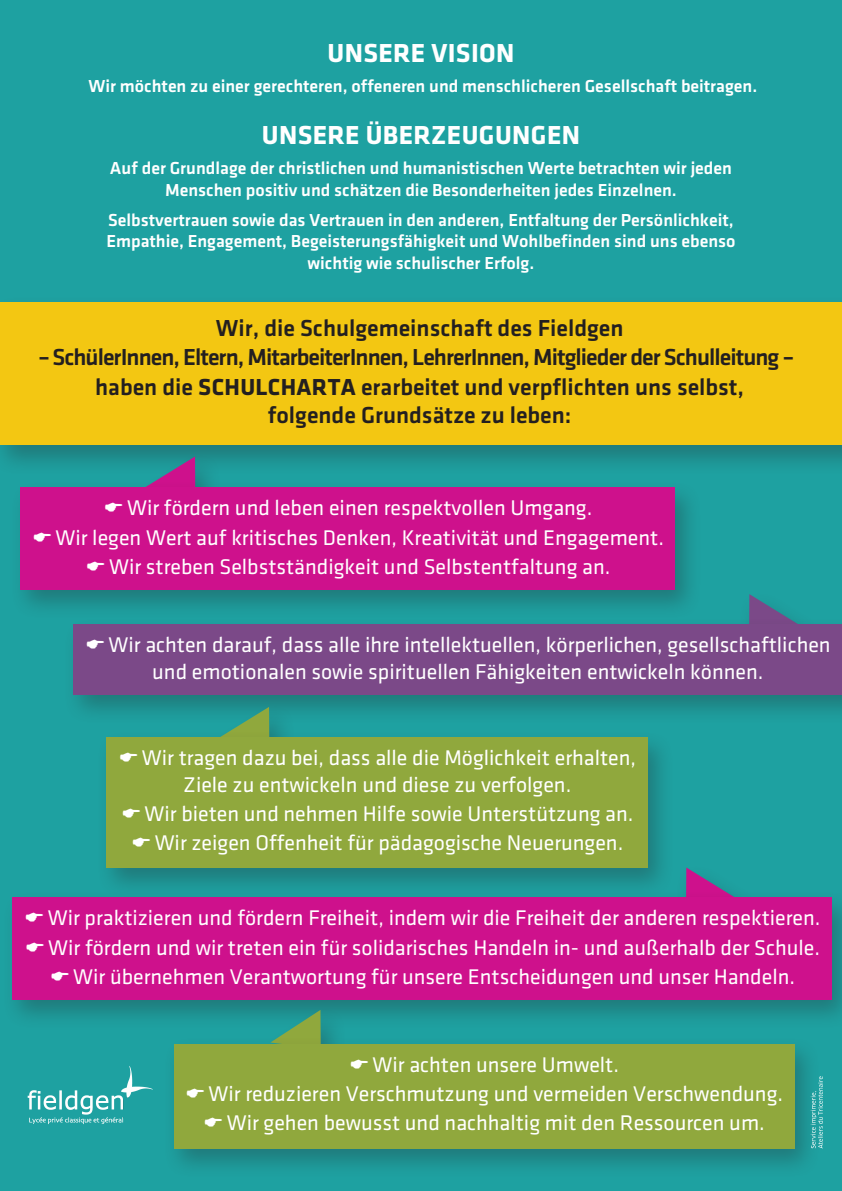
<style>
.page{position:relative;width:842px;height:1191px;background:#1ea1a1}
.page>*{position:absolute;margin:0;border:0;box-sizing:border-box;transform-origin:0 0}
.t1{font:700 27px "Klavika";letter-spacing:.015em;color:#fff}
.t2{font:500 24px/29.1px "Klavika";color:#231f20;text-align:center}
.t3{font:22px/29.2px "Klavika";color:#fff;text-align:center}
.t4{font:500 18px/21.6px "Klavika";color:#fff;text-align:center}
.s1{font-family:"Klavika Medium TF";font-weight:400}
.s2{font-weight:700}
</style>
<div class="page">
<div style="left:0;top:295px;width:842px;height:181px;background:#231f20;opacity:.3"></div>
<div style="left:0;top:302px;width:842px;height:143px;background:#f3c712"></div>
<div style="left:138px;top:452px;width:84px;height:71px;background:#231f20;opacity:.3"></div>
<svg style="left:145px;top:456px;width:50px;height:24px"></svg>
<div style="left:10px;top:480px;width:692px;height:139px;background:#231f20;opacity:.3"></div>
<div style="left:21px;top:487px;width:654px;height:102px;background:#ce118c"></div>
<svg style="left:749px;top:594px;width:38px;height:23px"></svg>
<div style="left:63px;top:617px;width:779px;height:108px;background:#231f20;opacity:.3"></div>
<div style="left:74px;top:624px;width:768px;height:71px;background:#7b4988"></div>
<svg style="left:686px;top:867px;width:37px;height:23px"></svg>
<div style="left:2px;top:890px;width:840px;height:139px;background:#231f20;opacity:.3"></div>
<div style="left:13px;top:897px;width:819px;height:102px;background:#ce118c"></div>
<div style="left:212px;top:702px;width:84px;height:71px;background:#231f20;opacity:.3"></div>
<svg style="left:219px;top:707px;width:50px;height:23px"></svg>
<div style="left:96px;top:730px;width:579px;height:168px;background:#231f20;opacity:.3"></div>
<div style="left:107px;top:737px;width:541px;height:130px;background:#90a83d"></div>
<div style="left:263px;top:1005px;width:84px;height:73px;background:#231f20;opacity:.3"></div>
<svg style="left:270px;top:1010px;width:51px;height:26px"></svg>
<div style="left:163px;top:1036px;width:658px;height:143px;background:#231f20;opacity:.3"></div>
<div style="left:174px;top:1043px;width:620px;height:105px;background:#90a83d"></div>
<svg style="left:811px;top:1076px;width:12px;height:72px"></svg>
<img style="left:27px;top:1066px;width:126px;height:58px">
<p class="t1" style="left:327px;top:38px;width:188px">UNSERE VISION</p>
<p class="t4" style="left:88px;top:75px;width:670px">Wir möchten zu einer gerechteren, offeneren und menschlicheren Gesellschaft beitragen.</p>
<p class="t1" style="left:262px;top:120px;width:320px">UNSERE ÜBERZEUGUNGEN</p>
<p class="t4" style="left:110px;top:157px;width:623px">Auf der Grundlage der christlichen und humanistischen Werte betrachten wir jeden<br>Menschen positiv und schätzen die Besonderheiten jedes Einzelnen.</p>
<p class="t4" style="left:106px;top:209px;width:631px">Selbstvertrauen sowie das Vertrauen in den anderen, Entfaltung der Persönlichkeit,<br>Empathie, Engagement, Begeisterungsfähigkeit und Wohlbefinden sind uns ebenso wichtig wie schulischer Erfolg.</p>
<p class="t2" style="left:38px;top:314px;width:758px">Wir, die Schulgemeinschaft des Fieldgen<br>–Schüler<span class="s1">I</span>nnen, Eltern, Mitarbeiter<span class="s1">I</span>nnen, Lehrer<span class="s1">I</span>nnen, Mitglieder der Schulleitung – haben die <span class="s2">SCHULCHARTA</span> erarbeitet und verpflichten uns selbst,<br>folgende Grundsätze zu leben:</p>
<p class="t3" style="left:55px;top:493px;width:610px">Wir fördern und leben einen respektvollen Umgang.<br>Wir legen Wert auf kritisches Denken, Kreativität und Engagement.<br>Wir streben Selbstständigkeit und Selbstentfaltung an.</p>
<p class="t3" style="left:152px;top:632px;width:680px;line-height:26.4px;text-align:left;text-indent:-44px">Wir achten darauf, dass alle ihre intellektuellen, körperlichen, gesellschaftlichen und emotionalen sowie spirituellen Fähigkeiten entwickeln können.</p>
<p class="t3" style="left:183px;top:745px;width:454px;line-height:26.4px;text-align:left;text-indent:-41px">Wir tragen dazu bei, dass alle die Möglichkeit erhalten,<br>Ziele zu entwickeln und diese zu verfolgen.</p>
<p class="t3" style="left:144px;top:799px;width:490px">Wir bieten und nehmen Hilfe sowie Unterstützung an.<br>Wir zeigen Offenheit für pädagogische Neuerungen.</p>
<p class="t3" style="left:48px;top:904px;width:774px">Wir praktizieren und fördern Freiheit, indem wir die Freiheit der anderen respektieren.<br>Wir fördern und wir treten ein für solidarisches Handeln in- und außerhalb der Schule.<br>Wir übernehmen Verantwortung für unsere Entscheidungen und unser Handeln.</p>
<p class="t3" style="left:208px;top:1050px;width:576px">Wir achten unsere Umwelt.<br>Wir reduzieren Verschmutzung und vermeiden Verschwendung.<br>Wir gehen bewusst und nachhaltig mit den Ressourcen um.</p>
</div>
